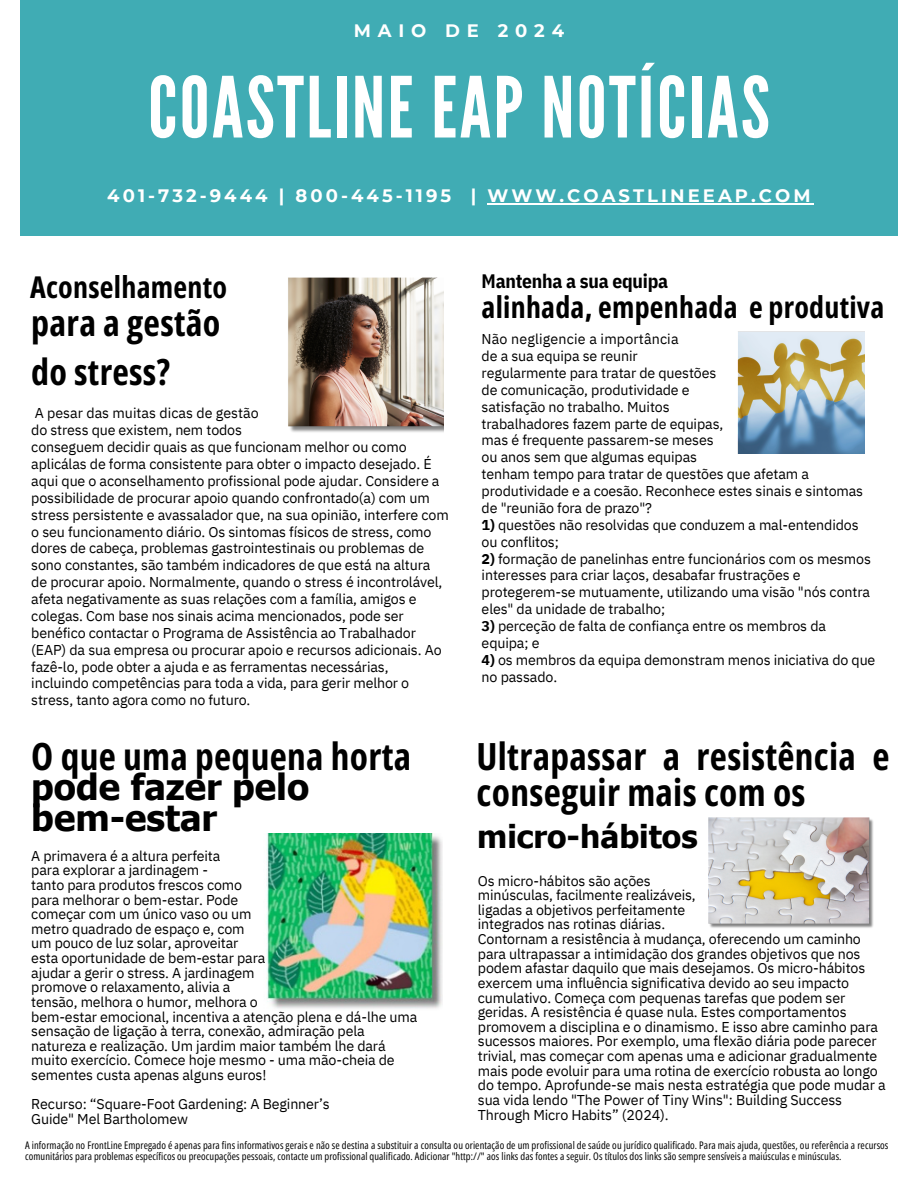
<style>
.page{position:relative;width:918px;height:1188px;background:#fff}
.page>*{position:absolute;margin:0;border:0;box-sizing:border-box;transform-origin:0 0}
.t1{font:84px "League Gothic";letter-spacing:.03em;color:#fff}
.t2{font:700 37.5px/36px "Open Sans Condensed";letter-spacing:.01em;color:#000}
.t3{font:700 36px/30.3px "Tahoma";color:#000}
.t4{font:700 36px/49.5px "Open Sans Condensed";letter-spacing:.01em;color:#000}
.t5{font:700 31.5px "Tahoma";color:#000}
.t6{font:700 30px "Open Sans Condensed";letter-spacing:.01em;color:#000}
.t7{font:700 19.5px "IBM Plex Sans Cond";letter-spacing:-.01em;color:#000}
.t8{font:700 18px "Montserrat";letter-spacing:.17em;color:#fff}
.t9{font:700 18px "Montserrat";letter-spacing:.38em;color:#fff}
.t10{font:14.25px/16.8px "IBM Plex Sans";letter-spacing:-.01em;color:#000}
.t11{font:10.5px "Open Sans Condensed";letter-spacing:.01em;color:#000}
.s1{font-weight:700}
</style>
<div class="page">
<img style="left:266px;top:834px;width:176px;height:175px">
<div style="left:20px;top:0;width:878px;height:235px;background:#40acb4"></div>
<hr style="left:487px;top:204px;width:327px;height:1px;background:#fff">
<img style="left:288px;top:278px;width:155px;height:154px">
<img style="left:737px;top:332px;width:127px;height:121px">
<img style="left:708px;top:817px;width:165px;height:111px">
<p class="t9" style="left:354px;top:19px;width:212px">MAIO DE 2024</p>
<p class="t1" style="left:148px;top:59px;width:623px">COASTLINE EAP NOTÍCIAS</p>
<h5 class="t8" style="left:107px;top:185px;width:705px">401-732-9444 | 800-445-1195 | WWW.COASTLINEEAP.COM</h5>
<p class="t6" style="left:30px;top:266px;width:199px">Aconselhamento</p>
<h2 class="t4" style="left:31px;top:297px;width:191px">para a gestão do stress?</h2>
<h3 class="t10" style="left:31px;top:405px;width:419px">A pesar das muitas dicas de gestão<br>do stress que existem, nem todos<br>conseguem decidir quais as que funcionam melhor ou como aplicálas de forma consistente para obter o impacto desejado. É aqui que o aconselhamento profissional pode ajudar. Considere a possibilidade de procurar apoio quando confrontado(a) com um stress persistente e avassalador que, na sua opinião, interfere com o seu funcionamento diário. Os sintomas físicos de stress, como dores de cabeça, problemas gastrointestinais ou problemas de sono constantes, são também indicadores de que está na altura de procurar apoio. Normalmente, quando o stress é incontrolável, afeta negativamente as suas relações com a família, amigos e colegas. Com base nos sinais acima mencionados, pode ser benéfico contactar o Programa de Assistência ao Trabalhador (EAP) da sua empresa ou procurar apoio e recursos adicionais. Ao fazê-lo, pode obter a ajuda e as ferramentas necessárias, incluindo competências para toda a vida, para gerir melhor o stress, tanto agora como no futuro.</h3>
<p class="t2" style="left:31px;top:737px;width:381px">O que uma pequena horta</p>
<p class="t3" style="left:31px;top:771px;width:280px">pode fazer pelo bem-estar</p>
<p class="t10" style="left:31px;top:848px;width:236px;line-height:14.7px">A primavera é a altura perfeita<br>para explorar a jardinagem -<br>tanto para produtos frescos como para melhorar o bem-estar. Pode começar com um único vaso ou um metro quadrado de espaço e, com um pouco de luz solar, aproveitar esta oportunidade de bem-estar para ajudar a gerir o stress. A jardinagem promove o relaxamento, alivia a tensão, melhora o humor, melhora o</p>
<h4 class="t10" style="left:31px;top:1009px;width:388px;line-height:14.7px">bem-estar emocional, incentiva a atenção plena e dá-lhe uma sensação de ligação à terra, conexão, admiração pela natureza e realização. Um jardim maior também lhe dará muito exercício. Comece hoje mesmo - uma mão-cheia de sementes custa apenas alguns euros!</h4>
<h4 class="t10" style="left:31px;top:1097px;width:300px;line-height:14.7px">Recurso: “Square-Foot Gardening: A Beginner’s<br>Guide" Mel Bartholomew</h4>
<h1 class="t7" style="left:482px;top:268px;width:188px">Mantenha a sua equipa</h1>
<h1 class="t6" style="left:482px;top:286px;width:404px">alinhada, empenhada e produtiva</h1>
<h2 class="t10" style="left:482px;top:330px;width:383px">Não negligencie a importância<br>de a sua equipa se reunir<br>regularmente para tratar de questões<br>de comunicação, produtividade e<br>satisfação no trabalho. Muitos<br>trabalhadores fazem parte de equipas,<br>mas é frequente passarem-se meses<br>ou anos sem que algumas equipas<br>tenham tempo para tratar de questões que afetam a produtividade e a coesão. Reconhece estes sinais e sintomas de "reunião fora de prazo"?</h2>
<h2 class="t10" style="left:482px;top:516px;width:379px"><span class="s1">1)</span> questões não resolvidas que conduzem a mal-entendidos ou conflitos;</h2>
<h2 class="t10" style="left:482px;top:550px;width:391px"><span class="s1">2)</span> formação de panelinhas entre funcionários com os mesmos interesses para criar laços, desabafar frustrações e protegerem-se mutuamente, utilizando uma visão "nós contra eles" da unidade de trabalho;</h2>
<h2 class="t10" style="left:482px;top:617px;width:346px"><span class="s1">3)</span> perceção de falta de confiança entre os membros da equipa; e</h2>
<h2 class="t10" style="left:482px;top:651px;width:395px"><span class="s1">4)</span> os membros da equipa demonstram menos iniciativa do que</h2>
<h5 class="t10" style="left:482px;top:668px;width:77px">no passado.</h5>
<h5 class="t2" style="left:477px;top:737px;width:414px">Ultrapassar a resistência e conseguir mais com os</h5>
<h5 class="t5" style="left:477px;top:816px;width:222px">micro-hábitos</h5>
<h3 class="t10" style="left:478px;top:873px;width:409px;line-height:14.7px">Os micro-hábitos são ações<br>minúsculas, facilmente realizáveis,<br>ligadas a objetivos perfeitamente<br>integrados nas rotinas diárias.<br>Contornam a resistência à mudança, oferecendo um caminho para ultrapassar a intimidação dos grandes objetivos que nos podem afastar daquilo que mais desejamos. Os micro-hábitos exercem uma influência significativa devido ao seu impacto cumulativo. Começa com pequenas tarefas que podem ser geridas. A resistência é quase nula. Estes comportamentos promovem a disciplina e o dinamismo. E isso abre caminho para sucessos maiores. Por exemplo, uma flexão diária pode parecer trivial, mas começar com apenas uma e adicionar gradualmente mais pode evoluir para uma rotina de exercício robusta ao longo do tempo. Aprofunde-se mais nesta estratégia que pode mudar a sua vida lendo "The Power of Tiny Wins": Building Success</h3>
<h5 class="t10" style="left:478px;top:1106px;width:192px">Through Micro Habits” (2024).</h5>
<h2 class="t11" style="left:25px;top:1137px;width:865px">A informação no FrontLine Empregado é apenas para fins informativos gerais e não se destina a substituir a consulta ou orientação de um profissional de saúde ou jurídico qualificado. Para mais ajuda, questões, ou referência a recursos</h2>
<h3 class="t11" style="left:25px;top:1149px;width:818px">comunitários para problemas específicos ou preocupações pessoais, contacte um profissional qualificado. Adicionar "http://" aos links das fontes a seguir. Os títulos dos links são sempre sensíveis a maiúsculas e minúsculas.</h3>
</div>
